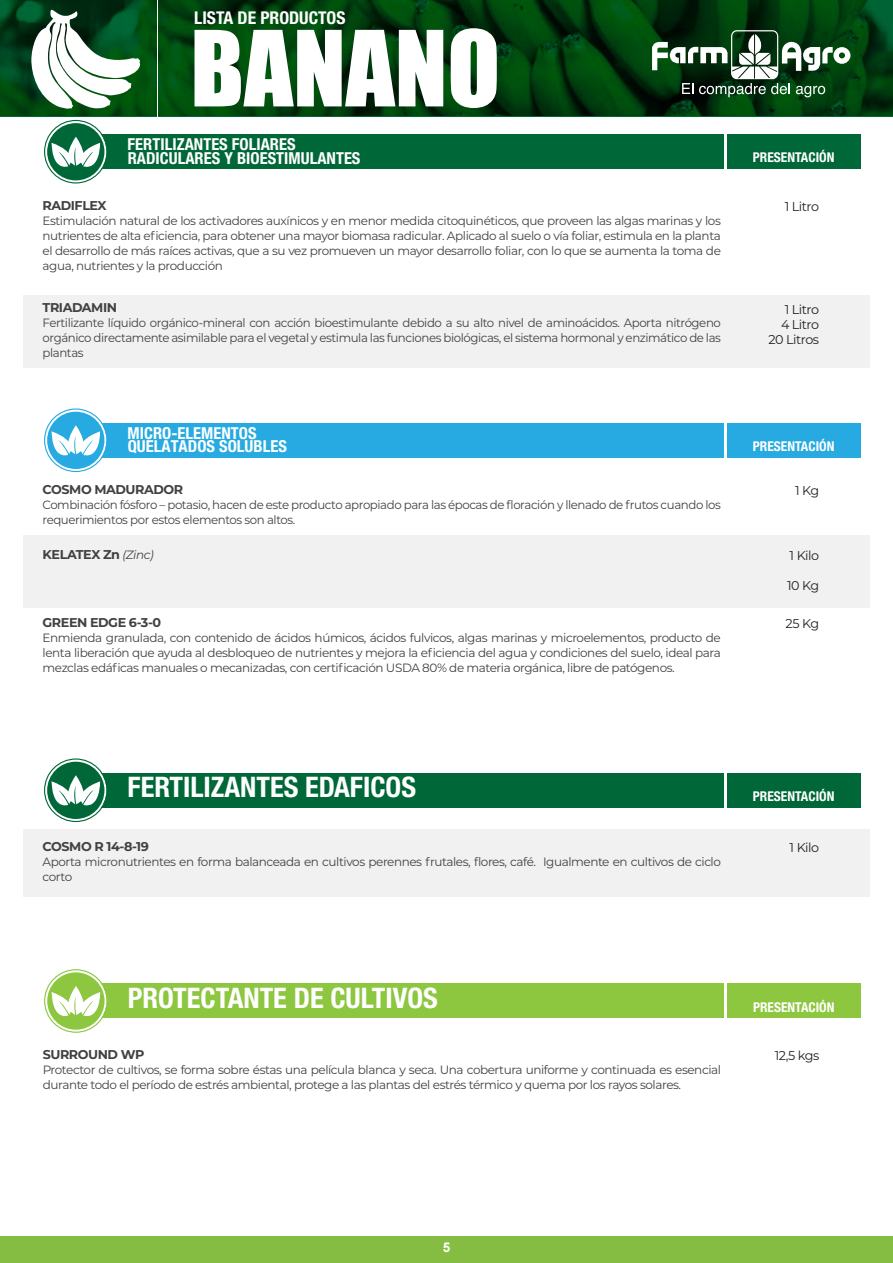
<style>
.page{position:relative;width:893px;height:1263px;background:#fff}
.page>*{position:absolute;margin:0;border:0;box-sizing:border-box;transform-origin:0 0}
.t1{font:96.9px "Impact";color:#fff}
.t2{font:700 condensed 28.35px "Helvetica Neue LT Std";color:#fff}
.t3{font:700 condensed 17.55px "Helvetica Neue LT Std";color:#fff}
.t4{font:700 condensed 16.5px/13.5px "Helvetica Neue LT Std";color:#fff}
.t5{font:700 condensed 13.5px "Helvetica Neue LT Std";color:#fff}
.t6{font:700 13.5px "Arial";color:#fff}
.t7{font:700 12.75px "Montserrat";letter-spacing:-.035em;color:#414042}
.t8{font:12.75px/15px "Montserrat";letter-spacing:-.035em;color:#231f20;text-align:right}
.t9{font:12px/15px "Montserrat";letter-spacing:-.035em;color:#414042;text-align:justify}
.s1{font-weight:400;font-style:italic;font-size:12px}
</style>
<div class="page">
<div style="left:23px;top:535px;width:847px;height:72px;background:#f1f1f2"></div>
<div style="left:23px;top:829px;width:847px;height:68px;background:#f1f1f2"></div>
<div style="left:87px;top:773px;width:637px;height:34px;background:#006838"></div>
<div style="left:727px;top:773px;width:133px;height:34px;background:#006838"></div>
<svg style="left:44px;top:758px;width:64px;height:64px"></svg>
<div style="left:87px;top:135px;width:637px;height:34px;background:#006838"></div>
<div style="left:727px;top:135px;width:133px;height:34px;background:#006838"></div>
<svg style="left:44px;top:120px;width:64px;height:63px"></svg>
<div style="left:87px;top:423px;width:637px;height:34px;background:#27aae1"></div>
<div style="left:727px;top:423px;width:133px;height:34px;background:#27aae1"></div>
<svg style="left:44px;top:408px;width:64px;height:64px"></svg>
<svg style="left:0;top:0;width:893px;height:117px;background:#003f0e"></svg>
<hr style="left:157px;top:0;width:1px;height:117px;background:#fff">
<svg style="left:31px;top:10px;width:109px;height:99px"></svg>
<svg style="left:652px;top:30px;width:198px;height:67px"></svg>
<div style="left:23px;top:295px;width:847px;height:73px;background:#f1f1f2"></div>
<div style="left:0;top:1236px;width:893px;height:27px;background:#85bd43"></div>
<div style="left:87px;top:984px;width:637px;height:34px;background:#8dc63f"></div>
<div style="left:727px;top:984px;width:133px;height:34px;background:#8dc63f"></div>
<svg style="left:44px;top:969px;width:64px;height:64px"></svg>
<h3 class="t3" style="left:194px;top:7px;width:153px">LISTA DE PRODUCTOS</h3>
<h1 class="t1" style="left:191px;top:-7px;width:311px">BANANO</h1>
<h3 class="t4" style="left:128px;top:137px;width:234px">FERTILIZANTES FOLIARES<br>RADICULARES Y BIOESTIMULANTES</h3>
<p class="t7" style="left:43px;top:196px;width:66px">RADIFLEX</p>
<p class="t9" style="left:43px;top:212px;width:680px">Estimulación natural de los activadores auxínicos y en menor medida citoquinéticos, que proveen las algas marinas y los nutrientes de alta eficiencia, para obtener una mayor biomasa radicular. Aplicado al suelo o vía foliar, estimula en la planta el desarrollo de más raíces activas, que a su vez promueven un mayor desarrollo foliar, con lo que se aumenta la toma de agua, nutrientes y la producción</p>
<p class="t7" style="left:43px;top:299px;width:76px">TRIADAMIN</p>
<p class="t9" style="left:43px;top:315px;width:680px">Fertilizante líquido orgánico-mineral con acción bioestimulante debido a su alto nivel de aminoácidos. Aporta nitrógeno orgánico directamente asimilable para el vegetal y estimula las funciones biológicas, el sistema hormonal y enzimático de las plantas</p>
<h3 class="t4" style="left:128px;top:426px;width:161px">MICRO-ELEMENTOS<br>QUELATADOS SOLUBLES</h3>
<p class="t7" style="left:43px;top:480px;width:142px">COSMO MADURADOR</p>
<p class="t9" style="left:43px;top:496px;width:680px">Combinación fósforo – potasio, hacen de este producto apropiado para las épocas de floración y llenado de frutos cuando los requerimientos por estos elementos son altos.</p>
<p class="t5" style="left:753px;top:149px;width:83px">PRESENTACIÓN</p>
<p class="t8" style="left:785px;top:199px;width:36px">1 Litro</p>
<p class="t8" style="left:768px;top:301px;width:52px">1 Litro<br>4 Litro<br>20 Litros</p>
<p class="t5" style="left:753px;top:438px;width:83px">PRESENTACIÓN</p>
<p class="t8" style="left:795px;top:483px;width:26px">1 Kg</p>
<p class="t7" style="left:43px;top:545px;width:113px">KELATEX Zn <span class="s1">(Zinc)</span></p>
<p class="t8" style="left:790px;top:547px;width:31px">1 Kilo</p>
<p class="t8" style="left:787px;top:577px;width:34px">10 Kg</p>
<p class="t7" style="left:43px;top:613px;width:120px">GREEN EDGE 6-3-0</p>
<p class="t9" style="left:43px;top:629px;width:680px">Enmienda granulada, con contenido de ácidos húmicos, ácidos fulvicos, algas marinas y microelementos, producto de lenta liberación que ayuda al desbloqueo de nutrientes y mejora la eficiencia del agua y condiciones del suelo, ideal para mezclas edáficas manuales o mecanizadas, con certificación USDA 80% de materia orgánica, libre de patógenos.</p>
<p class="t8" style="left:786px;top:616px;width:35px">25 Kg</p>
<h2 class="t2" style="left:128px;top:770px;width:290px">FERTILIZANTES EDAFICOS</h2>
<p class="t7" style="left:43px;top:837px;width:108px">COSMO R 14-8-19</p>
<p class="t9" style="left:43px;top:853px;width:680px">Aporta micronutrientes en forma balanceada en cultivos perennes frutales, flores, café. Igualmente en cultivos de ciclo corto</p>
<p class="t5" style="left:753px;top:788px;width:83px">PRESENTACIÓN</p>
<p class="t8" style="left:790px;top:839px;width:31px">1 Kilo</p>
<h2 class="t2" style="left:128px;top:980px;width:312px">PROTECTANTE DE CULTIVOS</h2>
<p class="t7" style="left:43px;top:1045px;width:103px">SURROUND WP</p>
<p class="t9" style="left:43px;top:1062px;width:680px">Protector de cultivos, se forma sobre éstas una película blanca y seca. Una cobertura uniforme y continuada es esencial durante todo el período de estrés ambiental, protege a las plantas del estrés térmico y quema por los rayos solares.</p>
<p class="t5" style="left:753px;top:999px;width:83px">PRESENTACIÓN</p>
<p class="t8" style="left:775px;top:1048px;width:46px">12,5 kgs</p>
<p class="t6" style="left:443px;top:1238px;width:9px">5</p>
</div>
